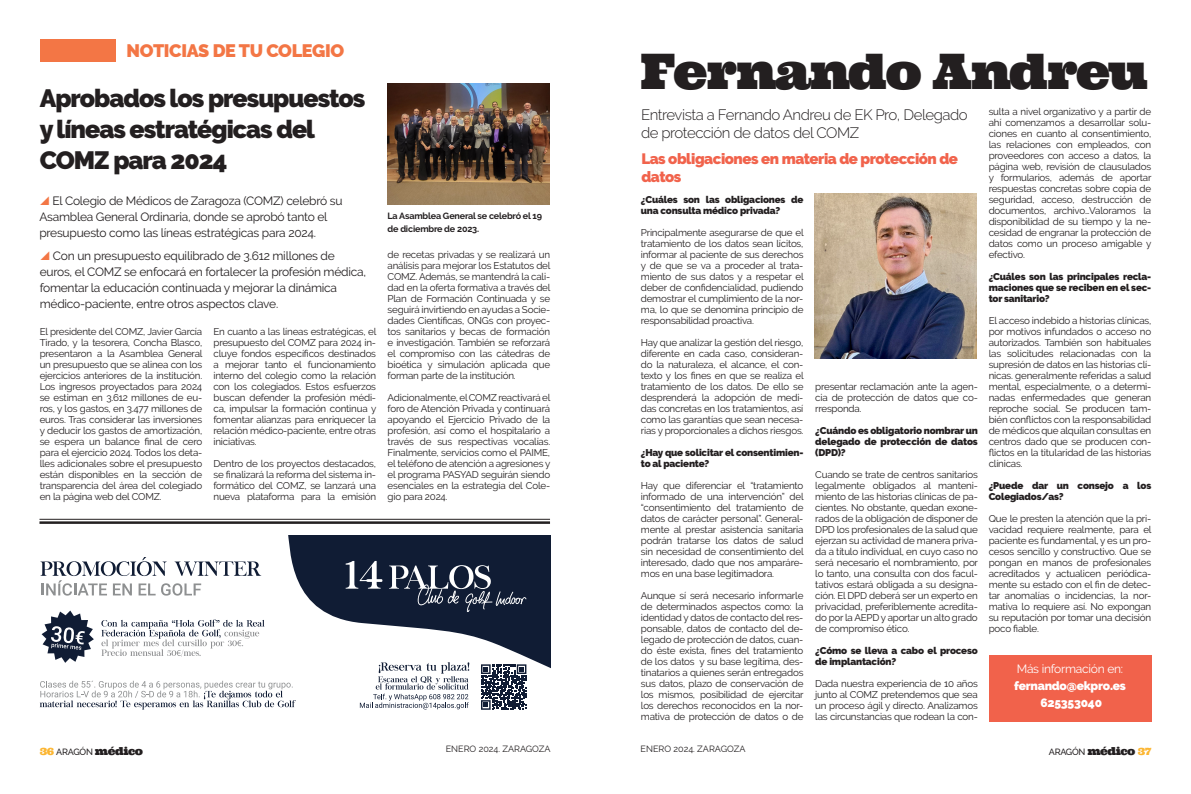
<style>
.page{position:relative;width:1191px;height:794px;background:#fff}
.page>*{position:absolute;margin:0;border:0;box-sizing:border-box;transform-origin:0 0}
.t1{font:49px "Ultra";letter-spacing:-.04em;color:#231f20}
.t2{font:900 25px/31px "Raleway";letter-spacing:-.04em;color:#231f20}
.t3{font:900 18px "Raleway";letter-spacing:-.02em;color:#f37645}
.t4{font:300 15px/18px "Raleway";letter-spacing:-.03em;color:#231f20}
.t5{font:900 15px/18px "Raleway";letter-spacing:-.03em;color:#f1634c}
.t6{font:12px/16px "Raleway";letter-spacing:-.02em;color:#231f20}
.t7{font:900 12px/17px "Raleway";letter-spacing:-.02em;color:#fff;text-align:center}
.t8{font:12px "Raleway";letter-spacing:-.02em;color:#fff}
.t9{font:9.8px/11px "Raleway";letter-spacing:-.02em;color:#231f20;text-align:justify}
.t10{font:900 9.8px/11px "Raleway";letter-spacing:-.02em;color:#231f20}
.t11{font:700 9px/13px "Raleway";letter-spacing:-.02em;color:#231f20}
.t12{font:9px "Raleway";color:#231f20}
.t13{font:500 9px "Raleway";letter-spacing:-.03em;color:#231f20}
.s1{font-family:"Ultra";font-weight:400;font-size:10px;color:#fcb632}
.s2{font-family:"Ultra";font-weight:400;font-size:11px}
</style>
<div class="page">
<img style="left:814px;top:194px;width:162px;height:165px">
<div style="left:988px;top:656px;width:163px;height:66px;background:#f1624b"></div>
<svg style="left:40px;top:535px;width:510px;height:175px"></svg>
<hr style="left:39px;top:519px;width:511px;height:1px;background:#231f20">
<hr style="left:39px;top:521px;width:511px;height:3px;background:#231f20">
<div style="left:40px;top:40px;width:75px;height:22px;background:#f37645"></div>
<img style="left:387px;top:84px;width:162px;height:121px">
<h3 class="t3" style="left:127px;top:40px;width:219px">NOTICIAS DE TU COLEGIO</h3>
<h2 class="t2" style="left:40px;top:83px;width:327px">Aprobados los presupuestos y líneas estratégicas del<br>COMZ para 2024</h2>
<p class="t6" style="left:39px;top:193px;width:305px;text-indent:13px">El Colegio de Médicos de Zaragoza (COMZ) celebró su<br>Asamblea General Ordinaria, donde se aprobó tanto el presupuesto como las líneas estratégicas para 2024.</p>
<p class="t6" style="left:40px;top:248px;width:328px;text-indent:13px">Con un presupuesto equilibrado de 3.612 millones de euros, el COMZ se enfocará en fortalecer la profesión médica, fomentar la educación continuada y mejorar la dinámica médico-paciente, entre otros aspectos clave.</p>
<p class="t9" style="left:40px;top:326px;width:164px">El presidente del COMZ, Javier García Tirado, y la tesorera, Concha Blasco, presentaron a la Asamblea General un presupuesto que se alinea con los ejercicios anteriores de la institución.<br>Los ingresos proyectados para 2024 se estiman en 3.612 millones de eu&shy;ros, y los gastos, en 3.477 millones de euros. Tras considerar las inversiones y deducir los gastos de amortización, se espera un balance final de cero para el ejercicio 2024. Todos los deta&shy;lles adicionales sobre el presupuesto están disponibles en la sección de transparencia del área del colegiado en la página web del COMZ.</p>
<p class="t9" style="left:213px;top:326px;width:164px">En cuanto a las líneas estratégicas, el presupuesto del COMZ para 2024 in&shy;cluye fondos específicos destinados a mejorar tanto el funcionamiento interno del colegio como la relación con los colegiados. Estos esfuerzos buscan defender la profesión médi&shy;ca, impulsar la formación continua y fomentar alianzas para enriquecer la relación médico-paciente, entre otras iniciativas.</p>
<p class="t9" style="left:213px;top:458px;width:164px">Dentro de los proyectos destacados, se finalizará la reforma del sistema in&shy;formático del COMZ, se lanzará una nueva plataforma para la emisión</p>
<p class="t11" style="left:387px;top:209px;width:156px">La Asamblea General se celebró el 19 de diciembre de 2023.</p>
<p class="t9" style="left:387px;top:249px;width:164px">de recetas privadas y se realizará un análisis para mejorar los Estatutos del COMZ. Además, se mantendrá la cali&shy;dad en la oferta formativa a través del Plan de Formación Continuada y se seguirá invirtiendo en ayudas a Socie&shy;dades Científicas, ONGs con proyec&shy;tos sanitarios y becas de formación e investigación. También se reforzará el compromiso con las cátedras de bioética y simulación aplicada que forman parte de la institución.</p>
<p class="t9" style="left:387px;top:392px;width:164px">Adicionalmente, el COMZ reactivará el foro de Atención Privada y continuará apoyando el Ejercicio Privado de la profesión, así como el hospitalario a través de sus respectivas vocalías.<br>Finalmente, servicios como el PAIME, el teléfono de atención a agresiones y el programa PASYAD seguirán siendo esenciales en la estrategia del Cole&shy;gio para 2024.</p>
<h1 class="t1" style="left:640px;top:40px;width:509px">Fernando Andreu</h1>
<h3 class="t4" style="left:641px;top:105px;width:328px">Entrevista a Fernando Andreu de EK Pro, Delegado de protección de datos del COMZ</h3>
<p class="t9" style="left:988px;top:106px;width:164px">sulta a nivel organizativo y a partir de ahí comenzamos a desarrollar solu&shy;ciones en cuanto al consentimiento, las relaciones con empleados, con proveedores con acceso a datos, la página web, revisión de clausulados y formularios, además de aportar respuestas concretas sobre copia de seguridad, acceso, destrucción de documentos, archivo…Valoramos la disponibilidad de su tiempo y la ne&shy;cesidad de engranar la protección de datos como un proceso amigable y efectivo.</p>
<p class="t10" style="left:988px;top:271px;width:164px;text-align:justify">¿Cuáles son las principales recla&shy;maciones que se reciben en el sec&shy;tor sanitario?</p>
<p class="t9" style="left:988px;top:315px;width:164px">El acceso indebido a historias clínicas, por motivos infundados o acceso no autorizados. También son habituales las solicitudes relacionadas con la supresión de datos en las historias clí&shy;nicas. generalmente referidas a salud mental, especialmente, o a determi&shy;nadas enfermedades que generan reproche social. Se producen tam&shy;bién conflictos con la responsabilidad de médicos que alquilan consultas en centros dado que se producen con&shy;flictos en la titularidad de las historias clínicas.</p>
<p class="t10" style="left:988px;top:480px;width:164px">¿Puede dar un consejo a los<br>Colegiados/as?</p>
<p class="t9" style="left:988px;top:513px;width:164px">Que le presten la atención que la pri&shy;vacidad requiere realmente, para el paciente es fundamental, y es un pro&shy;cesos sencillo y constructivo. Que se pongan en manos de profesionales acreditados y actualicen periódica&shy;mente su estado con el fin de detec&shy;tar anomalías o incidencias, la nor&shy;mativa lo requiere así. No expongan su reputación por tomar una decisión poco fiable.</p>
<h3 class="t5" style="left:641px;top:150px;width:318px">Las obligaciones en materia de protección de datos</h3>
<p class="t10" style="left:641px;top:194px;width:164px">¿Cuáles son las obligaciones de una consulta médico privada?</p>
<p class="t9" style="left:641px;top:227px;width:164px">Principalmente asegurarse de que el tratamiento de los datos sean lícitos, informar al paciente de sus derechos y de que se va a proceder al trata&shy;miento de sus datos y a respetar el deber de confidencialidad, pudiendo demostrar el cumplimiento de la nor&shy;ma, lo que se denomina principio de responsabilidad proactiva.</p>
<p class="t9" style="left:641px;top:337px;width:164px">Hay que analizar la gestión del riesgo, diferente en cada caso, consideran&shy;do la naturaleza, el alcance, el con&shy;texto y los fines en que se realiza el tratamiento de los datos. De ello se desprenderá la adopción de medi&shy;das concretas en los tratamientos, así como las garantías que sean necesa&shy;rias y proporcionales a dichos riesgos.</p>
<p class="t10" style="left:641px;top:447px;width:164px">¿Hay que solicitar el consentimien&shy;to al paciente?</p>
<p class="t9" style="left:641px;top:480px;width:164px">Hay que diferenciar el “tratamiento informado de una intervención” del “consentimiento del tratamiento de datos de carácter personal”. General&shy;mente al prestar asistencia sanitaria podrán tratarse los datos de salud sin necesidad de consentimiento del interesado, dado que nos amparáre&shy;mos en una base legitimadora.</p>
<p class="t9" style="left:641px;top:590px;width:164px">Aunque sí será necesario informarle de determinados aspectos como: la identidad y datos de contacto del res&shy;ponsable, datos de contacto del de&shy;legado de protección de datos, cuan&shy;do éste exista, fines del tratamiento de los datos y su base legítima, des&shy;tinatarios a quienes serán entregados sus datos, plazo de conservación de los mismos, posibilidad de ejercitar los derechos reconocidos en la nor&shy;mativa de protección de datos o de</p>
<p class="t9" style="left:815px;top:381px;width:164px">presentar reclamación ante la agen&shy;cia de protección de datos que co&shy;rresponda.</p>
<p class="t10" style="left:815px;top:425px;width:164px;text-align:justify">¿Cuándo es obligatorio nombrar un delegado de protección de datos (DPD)?</p>
<p class="t9" style="left:815px;top:469px;width:164px">Cuando se trate de centros sanitarios legalmente obligados al manteni&shy;miento de las historias clínicas de pa&shy;cientes. No obstante, quedan exone&shy;rados de la obligación de disponer de DPD los profesionales de la salud que ejerzan su actividad de manera priva&shy;da a título individual, en cuyo caso no será necesario el nombramiento, por lo tanto, una consulta con dos facul&shy;tativos estará obligada a su designa&shy;ción. El DPD deberá ser un experto en privacidad, preferiblemente acredita&shy;do por la AEPD y aportar un alto grado de compromiso ético.</p>
<p class="t10" style="left:815px;top:645px;width:164px">¿Cómo se lleva a cabo el proceso de implantación?</p>
<p class="t9" style="left:815px;top:678px;width:164px">Dada nuestra experiencia de 10 años junto al COMZ pretendemos que sea un proceso ágil y directo. Analizamos las circunstancias que rodean la con-</p>
<p class="t8" style="left:1016px;top:661px;width:108px">Más información en:</p>
<p class="t7" style="left:1014px;top:677px;width:113px">fernando@ekpro.es<br>625353040</p>
<p class="t13" style="left:40px;top:746px;width:105px"><span class="s1">36</span> ARAGÓN <span class="s2">médico</span></p>
<p class="t12" style="left:446px;top:744px;width:106px">ENERO 2024. ZARAGOZA</p>
<p class="t12" style="left:640px;top:744px;width:106px">ENERO 2024. ZARAGOZA</p>
<p class="t13" style="left:1048px;top:746px;width:104px">ARAGÓN <span class="s2">médico</span> <span class="s1">37</span></p>
</div>
